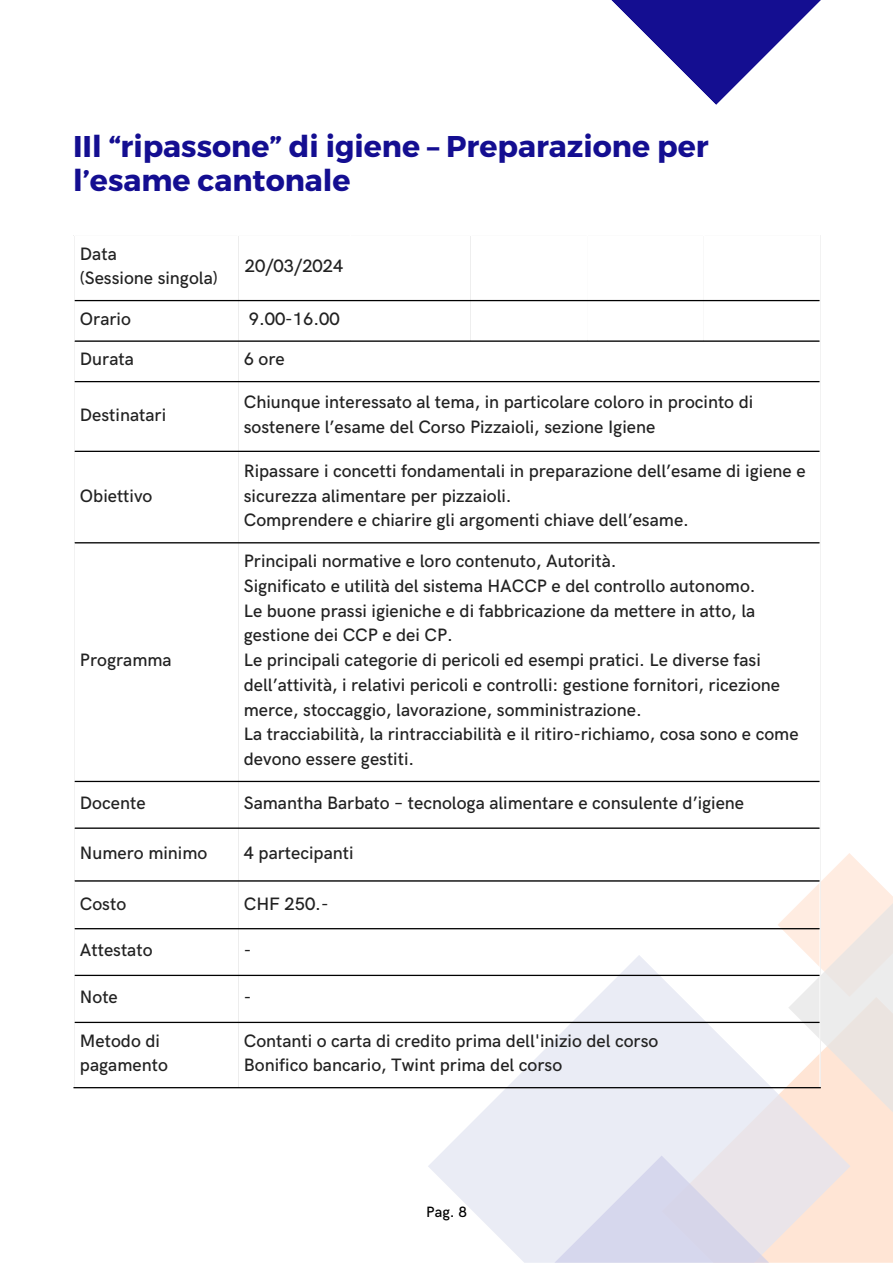
<style>
.page{position:relative;width:893px;height:1264px;background:#fff}
.page>*{position:absolute;margin:0;border:0;box-sizing:border-box;transform-origin:0 0}
.t1{font:700 30px/33.8px "Montserrat";color:#140e91}
.t2{font:500 18px/24.8px "HK Grotesk";color:#222}
.t3{font:500 15px "HK Grotesk";color:#000}
</style>
<div class="page">
<div style="left:850px;top:1149px;width:42px;height:113px;background:#ffe5d5"></div>
<svg style="left:777px;top:853px;width:115px;height:296px"></svg>
<svg style="left:428px;top:954px;width:422px;height:308px"></svg>
<svg style="left:554px;top:1155px;width:214px;height:107px;background:#e0dfed"></svg>
<hr style="left:819px;top:236px;width:1px;height:851px;background:#fff">
<hr style="left:75px;top:300px;width:744px;height:1px;background:#000">
<hr style="left:75px;top:340px;width:744px;height:2px;background:#000">
<hr style="left:75px;top:381px;width:744px;height:1px;background:#000">
<hr style="left:75px;top:450px;width:744px;height:2px;background:#000">
<hr style="left:75px;top:542px;width:744px;height:1px;background:#000">
<hr style="left:75px;top:780px;width:744px;height:2px;background:#000">
<hr style="left:75px;top:827px;width:744px;height:1px;background:#000">
<hr style="left:75px;top:880px;width:744px;height:1px;background:#000">
<hr style="left:75px;top:928px;width:744px;height:1px;background:#000">
<hr style="left:75px;top:974px;width:744px;height:2px;background:#000">
<hr style="left:75px;top:1021px;width:744px;height:2px;background:#000">
<hr style="left:73px;top:1087px;width:747px;height:1px;background:#000">
<svg style="left:611px;top:0;width:210px;height:105px"></svg>
<p class="t1" style="left:73px;top:128px;width:637px">IIl “ripassone” di igiene – Preparazione per l’esame cantonale</p>
<h1 class="t2" style="left:80px;top:242px;width:38px">Data</h1>
<p class="t2" style="left:80px;top:266px;width:139px">(Sessione singola)</p>
<p class="t2" style="left:245px;top:254px;width:100px">20/03/2024</p>
<p class="t2" style="left:80px;top:307px;width:52px">Orario</p>
<p class="t2" style="left:249px;top:307px;width:92px">9.00-16.00</p>
<p class="t2" style="left:80px;top:347px;width:55px">Durata</p>
<p class="t2" style="left:244px;top:347px;width:42px">6 ore</p>
<p class="t2" style="left:80px;top:403px;width:88px">Destinatari</p>
<p class="t2" style="left:80px;top:483px;width:74px">Obiettivo</p>
<p class="t2" style="left:80px;top:648px;width:93px">Programma</p>
<p class="t2" style="left:244px;top:390px;width:511px">Chiunque interessato al tema, in particolare coloro in procinto di sostenere l’esame del Corso Pizzaioli, sezione Igiene</p>
<p class="t2" style="left:244px;top:459px;width:563px">Ripassare i concetti fondamentali in preparazione dell’esame di igiene e sicurezza alimentare per pizzaioli.</p>
<p class="t2" style="left:244px;top:508px;width:446px">Comprendere e chiarire gli argomenti chiave dell’esame.</p>
<p class="t2" style="left:244px;top:549px;width:374px">Principali normative e loro contenuto, Autorità.</p>
<p class="t2" style="left:244px;top:574px;width:513px">Significato e utilità del sistema HACCP e del controllo autonomo.</p>
<p class="t2" style="left:244px;top:599px;width:513px">Le buone prassi igieniche e di fabbricazione da mettere in atto, la gestione dei CCP e dei CP.</p>
<p class="t2" style="left:244px;top:648px;width:538px">Le principali categorie di pericoli ed esempi pratici. Le diverse fasi dell’attività, i relativi pericoli e controlli: gestione fornitori, ricezione merce, stoccaggio, lavorazione, somministrazione.</p>
<p class="t2" style="left:244px;top:722px;width:556px">La tracciabilità, la rintracciabilità e il ritiro-richiamo, cosa sono e come devono essere gestiti.</p>
<p class="t2" style="left:80px;top:791px;width:67px">Docente</p>
<p class="t2" style="left:244px;top:791px;width:502px">Samantha Barbato – tecnologa alimentare e consulente d’igiene</p>
<p class="t2" style="left:80px;top:841px;width:129px">Numero minimo</p>
<p class="t2" style="left:244px;top:841px;width:111px">4 partecipanti</p>
<p class="t2" style="left:80px;top:892px;width:48px">Costo</p>
<p class="t2" style="left:244px;top:892px;width:86px">CHF 250.-</p>
<p class="t2" style="left:80px;top:938px;width:74px">Attestato</p>
<p class="t2" style="left:244px;top:938px;width:9px">-</p>
<p class="t2" style="left:80px;top:985px;width:39px">Note</p>
<p class="t2" style="left:244px;top:985px;width:9px">-</p>
<p class="t2" style="left:80px;top:1028px;width:89px">Metodo di pagamento</p>
<p class="t2" style="left:244px;top:1028px;width:416px">Contanti o carta di credito prima dell'inizio del corso</p>
<p class="t2" style="left:244px;top:1053px;width:320px">Bonifico bancario, Twint prima del corso</p>
<p class="t3" style="left:426px;top:1203px;width:42px">Pag. 8</p>
</div>
